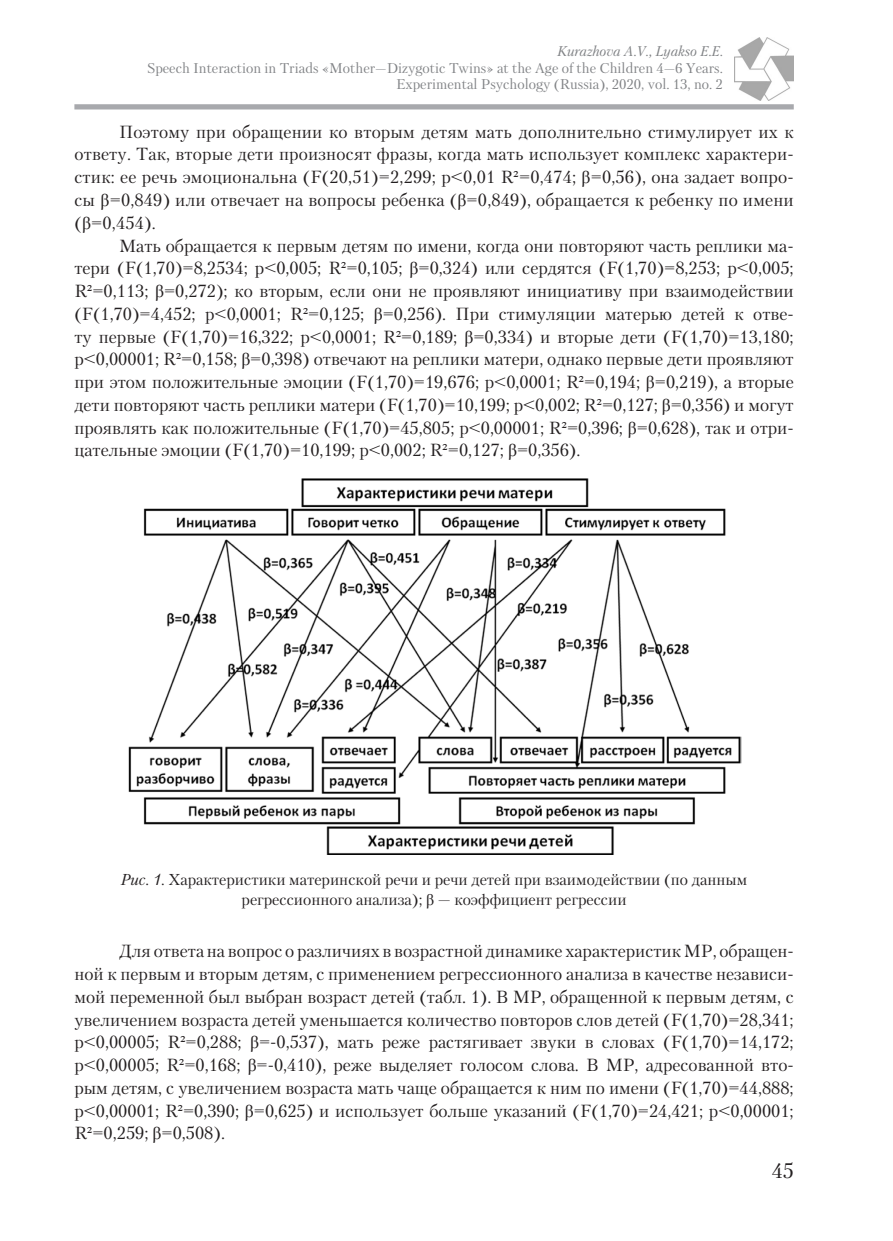
<style>
.page{position:relative;width:893px;height:1241px;background:#fff}
.page>*{position:absolute;margin:0;border:0;box-sizing:border-box;transform-origin:0 0}
.t1{font:21px "Petersburg C";color:#231f20}
.Текстовый_стиль{font:17.5px/22.8px "Petersburg C";color:#231f20;text-align:justify}
.Основной{font:15.75px/19.2px "Petersburg C";color:#231f20;text-align:center}
.Подзаголовок{font:14px "Petersburg C";color:#808285}
.Подзаголовок-2{font:italic 14px "Petersburg C";color:#808285}
.s1{font-family:"Times New Roman"}
.s2{font-style:italic}
</style>
<div class="page">
<div style="left:74px;top:104px;width:720px;height:5px;background:#a8a9ad"></div>
<img style="left:128px;top:478px;width:613px;height:376px">
<img style="left:734px;top:37px;width:59px;height:63px">
<p class="Подзаголовок-2" style="left:557px;top:43px;width:167px">Kurazhova A.V., Lyakso E.E.</p>
<p class="Подзаголовок" style="left:147px;top:59px;width:577px">Speech Interaction in Triads «Mother—Dizygotic Twins» at the Age of the Children 4—6 Years.</p>
<p class="Подзаголовок" style="left:396px;top:76px;width:328px">Experimental Psychology (Russia), 2020, vol. 13, no. 2</p>
<p class="Текстовый_стиль" style="left:74px;top:120px;width:721px;text-indent:45px">Поэтому при обращении ко вторым детям мать дополнительно стимулирует их к ответу. Так, вторые дети произносят фразы, когда мать использует комплекс характери&shy;стик: ее речь эмоциональна (F(20,51)=2,299; p&lt;0,01 R<span class="s1">²</span>=0,474; <span class="s1">β</span>=0,56), она задает вопро&shy;сы <span class="s1">β</span>=0,849) или отвечает на вопросы ребенка (<span class="s1">β</span>=0,849), обращается к ребенку по имени (<span class="s1">β</span>=0,454).</p>
<p class="Текстовый_стиль" style="left:74px;top:234px;width:721px;text-indent:45px">Мать обращается к первым детям по имени, когда они повторяют часть реплики ма&shy;тери (F(1,70)=8,2534; p&lt;0,005; R<span class="s1">²</span>=0,105; <span class="s1">β</span>=0,324) или сердятся (F(1,70)=8,253; p&lt;0,005; R<span class="s1">²</span>=0,113; <span class="s1">β</span>=0,272); ко вторым, если они не проявляют инициативу при взаимодействии (F(1,70)=4,452; p&lt;0,0001; R<span class="s1">²</span>=0,125; <span class="s1">β</span>=0,256). При стимуляции матерью детей к отве&shy;ту первые (F(1,70)=16,322; p&lt;0,0001; R<span class="s1">²</span>=0,189; <span class="s1">β</span>=0,334) и вторые дети (F(1,70)=13,180; p&lt;0,00001; R<span class="s1">²</span>=0,158; <span class="s1">β</span>=0,398) отвечают на реплики матери, однако первые дети проявляют при этом положительные эмоции (F(1,70)=19,676; p&lt;0,0001; R<span class="s1">²</span>=0,194; <span class="s1">β</span>=0,219), а вторые дети повторяют часть реплики матери (F(1,70)=10,199; p&lt;0,002; R<span class="s1">²</span>=0,127; <span class="s1">β</span>=0,356) и могут проявлять как положительные (F(1,70)=45,805; p&lt;0,00001; R<span class="s1">²</span>=0,396; <span class="s1">β</span>=0,628), так и отри&shy;цательные эмоции (F(1,70)=10,199; p&lt;0,002; R<span class="s1">²</span>=0,127; <span class="s1">β</span>=0,356).</p>
<p class="Основной" style="left:121px;top:869px;width:628px"><span class="s2">Рис. 1.</span> Характеристики материнской речи и речи детей при взаимодействии (по данным регрессионного анализа); <span class="s1">β</span> — коэффициент регрессии</p>
<p class="Текстовый_стиль" style="left:74px;top:939px;width:721px;text-indent:45px">Для ответа на вопрос о различиях в возрастной динамике характеристик МР, обращен&shy;ной к первым и вторым детям, с применением регрессионного анализа в качестве независи&shy;мой переменной был выбран возраст детей (табл. 1). В МР, обращенной к первым детям, с увеличением возраста детей уменьшается количество повторов слов детей (F(1,70)=28,341; p&lt;0,00005; R<span class="s1">²</span>=0,288; <span class="s1">β</span>=-0,537), мать реже растягивает звуки в словах (F(1,70)=14,172; p&lt;0,00005; R<span class="s1">²</span>=0,168; <span class="s1">β</span>=-0,410), реже выделяет голосом слова. В МР, адресованной вто&shy;рым детям, с увеличением возраста мать чаще обращается к ним по имени (F(1,70)=44,888; p&lt;0,00001; R<span class="s1">²</span>=0,390; <span class="s1">β</span>=0,625) и использует больше указаний (F(1,70)=24,421; p&lt;0,00001; R<span class="s1">²</span>=0,259; <span class="s1">β</span>=0,508).</p>
<p class="t1" style="left:772px;top:1157px;width:24px">45</p>
</div>
